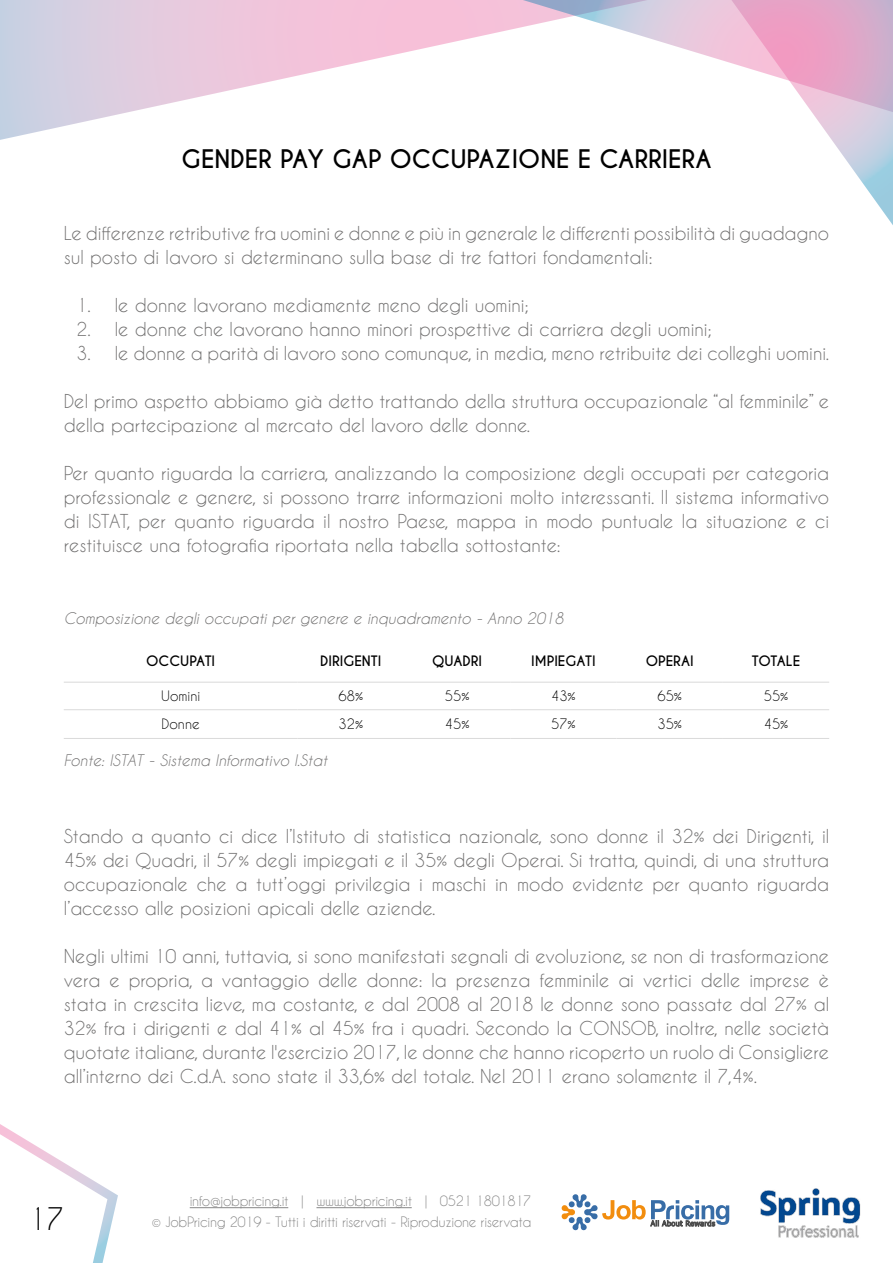
<style>
.page{position:relative;width:893px;height:1263px;background:#fff}
.page>*{position:absolute;margin:0;border:0;box-sizing:border-box;transform-origin:0 0}
.t1{font:29.25px "Caviar Dreams";color:#000}
.t2{font:700 24px "Caviar Dreams";color:#000}
.t3{font:18px/24px "Caviar Dreams";color:#706f6f;text-align:justify}
.t4{font:italic 15px "Caviar Dreams";color:#706f6f}
.t5{font:13.5px/21px "Caviar Dreams";letter-spacing:-.025em;color:#878787;text-align:right}
.t6{font:700 13.5px "Caviar Dreams";color:#000}
.t7{font:13.5px "Caviar Dreams";color:#000}
</style>
<div class="page">
<svg style="left:0;top:1124px;width:118px;height:139px"></svg>
<svg style="left:0;top:0;width:515px;height:140px"></svg>
<svg style="left:848px;top:162px;width:45px;height:63px"></svg>
<svg style="left:515px;top:0;width:378px;height:162px"></svg>
<svg style="left:561px;top:1194px;width:168px;height:36px"></svg>
<hr style="left:190px;top:1207px;width:98px;height:1px;background:#878787">
<hr style="left:316px;top:1207px;width:96px;height:1px;background:#878787">
<img style="left:760px;top:1188px;width:101px;height:50px">
<hr style="left:64px;top:682px;width:234px;height:1px;background:#dadada">
<hr style="left:298px;top:682px;width:106px;height:1px;background:#dadada">
<hr style="left:404px;top:682px;width:106px;height:1px;background:#dadada">
<hr style="left:510px;top:682px;width:107px;height:1px;background:#dadada">
<hr style="left:617px;top:682px;width:106px;height:1px;background:#dadada">
<hr style="left:723px;top:682px;width:106px;height:1px;background:#dadada">
<hr style="left:64px;top:709px;width:234px;height:1px;background:#dadada">
<hr style="left:298px;top:709px;width:106px;height:1px;background:#dadada">
<hr style="left:404px;top:709px;width:106px;height:1px;background:#dadada">
<hr style="left:510px;top:709px;width:107px;height:1px;background:#dadada">
<hr style="left:617px;top:709px;width:106px;height:1px;background:#dadada">
<hr style="left:723px;top:709px;width:106px;height:1px;background:#dadada">
<hr style="left:64px;top:738px;width:234px;height:1px;background:#dadada">
<hr style="left:298px;top:738px;width:106px;height:1px;background:#dadada">
<hr style="left:404px;top:738px;width:106px;height:1px;background:#dadada">
<hr style="left:510px;top:738px;width:107px;height:1px;background:#dadada">
<hr style="left:617px;top:738px;width:106px;height:1px;background:#dadada">
<hr style="left:723px;top:738px;width:106px;height:1px;background:#dadada">
<h2 class="t2" style="left:182px;top:144px;width:531px">GENDER PAY GAP OCCUPAZIONE E CARRIERA</h2>
<p class="t3" style="left:64px;top:220px;width:767px">Le differenze retributive fra uomini e donne e più in generale le differenti possibilità di guadagno sul posto di lavoro si determinano sulla base di tre fattori fondamentali:</p>
<p class="t3" style="left:77px;top:292px;width:454px">1. le donne lavorano mediamente meno degli uomini;</p>
<p class="t3" style="left:77px;top:316px;width:637px">2. le donne che lavorano hanno minori prospettive di carriera degli uomini;</p>
<p class="t3" style="left:77px;top:340px;width:754px">3. le donne a parità di lavoro sono comunque, in media, meno retribuite dei colleghi uomini.</p>
<p class="t3" style="left:64px;top:388px;width:767px">Del primo aspetto abbiamo già detto trattando della struttura occupazionale “al femminile” e della partecipazione al mercato del lavoro delle donne.</p>
<p class="t3" style="left:64px;top:460px;width:767px">Per quanto riguarda la carriera, analizzando la composizione degli occupati per categoria professionale e genere, si possono trarre informazioni molto interessanti. Il sistema informativo di ISTAT, per quanto riguarda il nostro Paese, mappa in modo puntuale la situazione e ci restituisce una fotografia riportata nella tabella sottostante:</p>
<p class="t4" style="left:64px;top:610px;width:501px">Composizione degli occupati per genere e inquadramento - Anno 2018</p>
<p class="t6" style="left:146px;top:653px;width:71px">OCCUPATI</p>
<p class="t6" style="left:320px;top:653px;width:63px">DIRIGENTI</p>
<p class="t6" style="left:432px;top:653px;width:51px">QUADRI</p>
<p class="t6" style="left:531px;top:653px;width:66px">IMPIEGATI</p>
<p class="t6" style="left:646px;top:653px;width:49px">OPERAI</p>
<p class="t6" style="left:752px;top:653px;width:50px">TOTALE</p>
<p class="t7" style="left:161px;top:688px;width:41px">Uomini</p>
<p class="t7" style="left:339px;top:688px;width:26px">68%</p>
<p class="t7" style="left:445px;top:688px;width:26px">55%</p>
<p class="t7" style="left:551px;top:688px;width:26px">43%</p>
<p class="t7" style="left:657px;top:688px;width:26px">65%</p>
<p class="t7" style="left:764px;top:688px;width:26px">55%</p>
<p class="t7" style="left:162px;top:716px;width:40px">Donne</p>
<p class="t7" style="left:339px;top:716px;width:26px">32%</p>
<p class="t7" style="left:445px;top:716px;width:26px">45%</p>
<p class="t7" style="left:551px;top:716px;width:26px">57%</p>
<p class="t7" style="left:657px;top:716px;width:26px">35%</p>
<p class="t7" style="left:764px;top:716px;width:26px">45%</p>
<p class="t4" style="left:64px;top:752px;width:265px">Fonte: ISTAT - Sistema Informativo I.Stat</p>
<p class="t3" style="left:64px;top:824px;width:767px">Stando a quanto ci dice l’Istituto di statistica nazionale, sono donne il 32% dei Dirigenti, il 45% dei Quadri, il 57% degli impiegati e il 35% degli Operai. Si tratta, quindi, di una struttura occupazionale che a tutt’oggi privilegia i maschi in modo evidente per quanto riguarda l’accesso alle posizioni apicali delle aziende.</p>
<p class="t3" style="left:64px;top:944px;width:767px">Negli ultimi 10 anni, tuttavia, si sono manifestati segnali di evoluzione, se non di trasformazione vera e propria, a vantaggio delle donne: la presenza femminile ai vertici delle imprese è stata in crescita lieve, ma costante, e dal 2008 al 2018 le donne sono passate dal 27% al 32% fra i dirigenti e dal 41% al 45% fra i quadri. Secondo la CONSOB, inoltre, nelle società quotate italiane, durante l'esercizio 2017, le donne che hanno ricoperto un ruolo di Consigliere all’interno dei C.d.A. sono state il 33,6% del totale. Nel 2011 erano solamente il 7,4%.</p>
<h1 class="t1" style="left:29px;top:1201px;width:37px">17</h1>
<p class="t5" style="left:152px;top:1190px;width:381px">info@jobpricing.it | www.jobpricing.it | 0521 1801817<br>© JobPricing 2019 - Tutti i diritti riservati - Riproduzione riservata</p>
</div>
